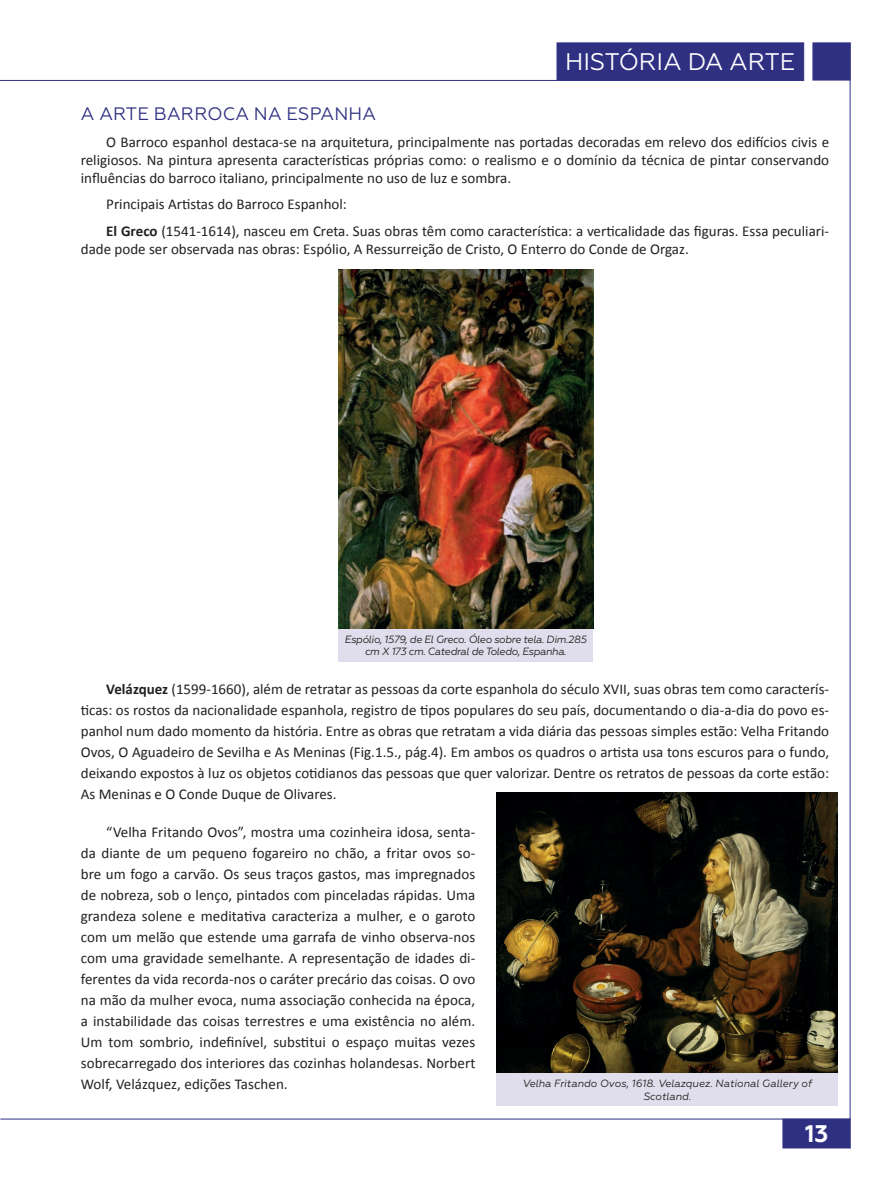
<style>
.page{position:relative;width:893px;height:1191px;background:#fff}
.page>*{position:absolute;margin:0;border:0;box-sizing:border-box;transform-origin:0 0}
.t1{font:24px "Geometria";color:#fff}
.t2{font:700 24px "Geometria";color:#fff}
.t3{font:18px "Geometria";letter-spacing:.01em;color:#303083}
.t4{font:15px/21px "Calibri";color:#231f20;text-align:justify}
.t5{font:italic 10.5px/12.6px "Geometria";letter-spacing:-.03em;color:#231f20;text-align:center}
.t6{font:italic 10.5px/12.6px "Geometria";color:#231f20;text-align:center}
.s1{font-weight:700}
</style>
<div class="page">
<hr style="left:0;top:1118px;width:850px;height:1px;background:#303083">
<hr style="left:850px;top:43px;width:1px;height:1105px;background:#303083">
<hr style="left:0;top:80px;width:804px;height:1px;background:#303083">
<div style="left:813px;top:43px;width:37px;height:37px;background:#303083"></div>
<div style="left:557px;top:43px;width:247px;height:37px;background:#303083"></div>
<div style="left:782px;top:1118px;width:68px;height:30px;background:#303083;border:2px solid #303083"></div>
<div style="left:338px;top:628px;width:255px;height:33px;background:#e0deec"></div>
<img style="left:338px;top:270px;width:255px;height:358px">
<div style="left:497px;top:1072px;width:341px;height:34px;background:#e0deec"></div>
<img style="left:497px;top:792px;width:341px;height:280px">
<h1 class="t1" style="left:565px;top:47px;width:231px">HISTÓRIA DA ARTE</h1>
<p class="t3" style="left:81px;top:104px;width:297px">A ARTE BARROCA NA ESPANHA</p>
<p class="t4" style="left:81px;top:132px;width:750px;line-height:18px;text-indent:26px">O Barroco espanhol destaca-se na arquitetura, principalmente nas portadas decoradas em relevo dos edifícios civis e religiosos. Na pintura apresenta características próprias como: o realismo e o domínio da técnica de pintar conservando influências do barroco italiano, principalmente no uso de luz e sombra.</p>
<p class="t4" style="left:106px;top:191px;width:724px;line-height:26.5px">Principais Artistas do Barroco Espanhol:<br><span class="s1">El Greco</span> (1541-1614), nasceu em Creta. Suas obras têm como característica: a verticalidade das figuras. Essa peculiari-</p>
<p class="t4" style="left:81px;top:238px;width:609px">dade pode ser observada nas obras: Espólio, A Ressurreição de Cristo, O Enterro do Conde de Orgaz.</p>
<p class="t5" style="left:345px;top:633px;width:244px">Espólio, 1579, de El Greco. Óleo sobre tela. Dim.285 cm X 173 cm. Catedral de Toledo, Espanha.</p>
<p class="t4" style="left:81px;top:678px;width:750px;text-indent:26px"><span class="s1">Velázquez</span> (1599-1660), além de retratar as pessoas da corte espanhola do século XVII, suas obras tem como caracterís&shy;ticas: os rostos da nacionalidade espanhola, registro de tipos populares do seu país, documentando o dia-a-dia do povo es&shy;panhol num dado momento da história. Entre as obras que retratam a vida diária das pessoas simples estão: Velha Fritando Ovos, O Aguadeiro de Sevilha e As Meninas (Fig.1.5., pág.4). Em ambos os quadros o artista usa tons escuros para o fundo, deixando expostos à luz os objetos cotidianos das pessoas que quer valorizar. Dentre os retratos de pessoas da corte estão:<br>As Meninas e O Conde Duque de Olivares.</p>
<p class="t4" style="left:81px;top:821px;width:396px;text-indent:26px">“Velha Fritando Ovos”, mostra uma cozinheira idosa, senta&shy;da diante de um pequeno fogareiro no chão, a fritar ovos so&shy;bre um fogo a carvão. Os seus traços gastos, mas impregnados de nobreza, sob o lenço, pintados com pinceladas rápidas. Uma grandeza solene e meditativa caracteriza a mulher, e o garoto com um melão que estende uma garrafa de vinho observa-nos com uma gravidade semelhante. A representação de idades di&shy;ferentes da vida recorda-nos o caráter precário das coisas. O ovo na mão da mulher evoca, numa associação conhecida na época, a instabilidade das coisas terrestres e uma existência no além.<br>Um tom sombrio, indefinível, substitui o espaço muitas vezes sobrecarregado dos interiores das cozinhas holandesas. Norbert Wolf, Velázquez, edições Taschen.</p>
<p class="t6" style="left:522px;top:1077px;width:291px">Velha Fritando Ovos, 1618. Velazquez. National Gallery of<br>Scotland.</p>
<h1 class="t2" style="left:805px;top:1119px;width:25px">13</h1>
</div>
